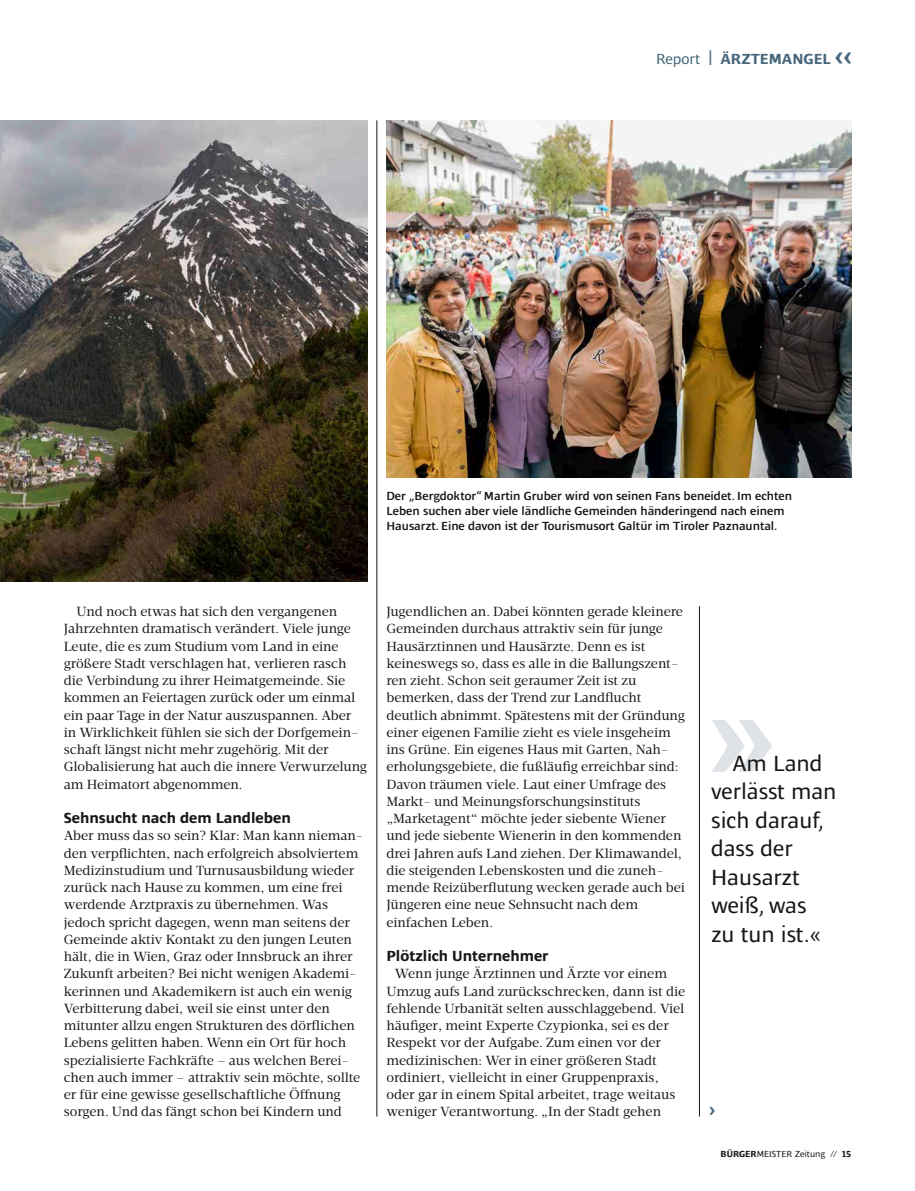
<style>
.page{position:relative;width:915px;height:1191px;background:#fff}
.page>*{position:absolute;margin:0;border:0;box-sizing:border-box;transform-origin:0 0}
.t1{font:700 126.75px "Ardoise Ptf";color:#dfe3e8}
.t2{font:22.5px/28.5px "Ardoise Ptf";color:#171715}
.t3{font:700 19.5px "Ardoise Ptf";color:#48677d}
.t4{font:700 15px "Ardoise Ptf";color:#171715}
.t5{font:700 15px "Ardoise Ptf";color:#48677d}
.t6{font:13.5px/17.2px "Velino Text";letter-spacing:-.005em;color:#171715}
.t7{font:600 12px/15px "Ardoise Ptf";color:#171715}
.t8{font:9px "Ardoise Ptf";color:#171715}
.s1{font-weight:400}
.s2{font-size:27px}
.s3{font-weight:700}
</style>
<div class="page">
<hr style="left:376px;top:120px;width:1px;height:996px;background:#171715">
<hr style="left:699px;top:606px;width:1px;height:510px;background:#171715">
<img style="left:386px;top:120px;width:464px;height:358px">
<img style="left:0;top:120px;width:367px;height:461px">
<p class="t5" style="left:655px;top:48px;width:198px"><span class="s1">Report</span> | ÄRZTEMANGEL <span class="s2">‹‹</span></p>
<p class="t7" style="left:386px;top:487px;width:407px">Der „Bergdoktor“ Martin Gruber wird von seinen Fans beneidet. Im echten<br>Leben suchen aber viele ländliche Gemeinden händeringend nach einem<br>Hausarzt. Eine davon ist der Tourismusort Galtür im Tiroler Paznauntal.</p>
<p class="t6" style="left:64px;top:603px;width:304px;text-indent:13px">Und noch etwas hat sich den vergangenen Jahrzehnten dramatisch verändert. Viele junge Leute, die es zum Studium vom Land in eine größere Stadt verschlagen hat, verlieren rasch die Verbindung zu ihrer Heimatgemeinde. Sie kommen an Feiertagen zurück oder um einmal ein paar Tage in der Natur auszuspannen. Aber in Wirklichkeit fühlen sie sich der Dorfgemein&shy;schaft längst nicht mehr zugehörig. Mit der Globalisierung hat auch die innere Verwurzelung am Heimatort abgenommen.</p>
<p class="t4" style="left:64px;top:807px;width:228px">Sehnsucht nach dem Landleben</p>
<p class="t6" style="left:64px;top:827px;width:301px">Aber muss das so sein? Klar: Man kann nieman&shy;den verpflichten, nach erfolgreich absolviertem Medizinstudium und Turnusausbildung wieder zurück nach Hause zu kommen, um eine frei werdende Arztpraxis zu übernehmen. Was jedoch spricht dagegen, wenn man seitens der Gemeinde aktiv Kontakt zu den jungen Leuten hält, die in Wien, Graz oder Innsbruck an ihrer Zukunft arbeiten? Bei nicht wenigen Akademi&shy;kerinnen und Akademikern ist auch ein wenig Verbitterung dabei, weil sie einst unter den mitunter allzu engen Strukturen des dörflichen Lebens gelitten haben. Wenn ein Ort für hoch spezialisierte Fachkräfte – aus welchen Berei&shy;chen auch immer – attraktiv sein möchte, sollte er für eine gewisse gesellschaftliche Öffnung sorgen. Und das fängt schon bei Kindern und</p>
<p class="t6" style="left:386px;top:603px;width:300px">Jugendlichen an. Dabei könnten gerade kleinere Gemeinden durchaus attraktiv sein für junge Hausärztinnen und Hausärzte. Denn es ist keineswegs so, dass es alle in die Ballungszent&shy;ren zieht. Schon seit geraumer Zeit ist zu bemerken, dass der Trend zur Landflucht deutlich abnimmt. Spätestens mit der Gründung einer eigenen Familie zieht es viele insgeheim ins Grüne. Ein eigenes Haus mit Garten, Nah&shy;erholungsgebiete, die fußläufig erreichbar sind:<br>Davon träumen viele. Laut einer Umfrage des Markt- und Meinungsforschungsinstituts „Marketagent“ möchte jeder siebente Wiener und jede siebente Wienerin in den kommenden drei Jahren aufs Land ziehen. Der Klimawandel, die steigenden Lebenskosten und die zuneh&shy;mende Reizüberflutung wecken gerade auch bei Jüngeren eine neue Sehnsucht nach dem einfachen Leben.</p>
<p class="t4" style="left:386px;top:945px;width:164px">Plötzlich Unternehmer</p>
<p class="t6" style="left:386px;top:965px;width:300px;text-indent:9px">Wenn junge Ärztinnen und Ärzte vor einem Umzug aufs Land zurückschrecken, dann ist die fehlende Urbanität selten ausschlaggebend. Viel häufiger, meint Experte Czypionka, sei es der Respekt vor der Aufgabe. Zum einen vor der medizinischen: Wer in einer größeren Stadt ordiniert, vielleicht in einer Gruppenpraxis, oder gar in einem Spital arbeitet, trage weitaus weniger Verantwortung. „In der Stadt gehen</p>
<h1 class="t1" style="left:707px;top:641px;width:69px">»</h1>
<h2 class="t2" style="left:711px;top:747px;width:127px;text-indent:21px">Am Land verlässt man sich darauf, dass der<br>Hausarzt weiß, was<br>zu tun ist.«</h2>
<h3 class="t3" style="left:708px;top:1095px;width:8px">›</h3>
<p class="t8" style="left:720px;top:1147px;width:132px"><span class="s3">BÜRGER</span>MEISTER Zeitung // <span class="s3">15</span></p>
</div>
